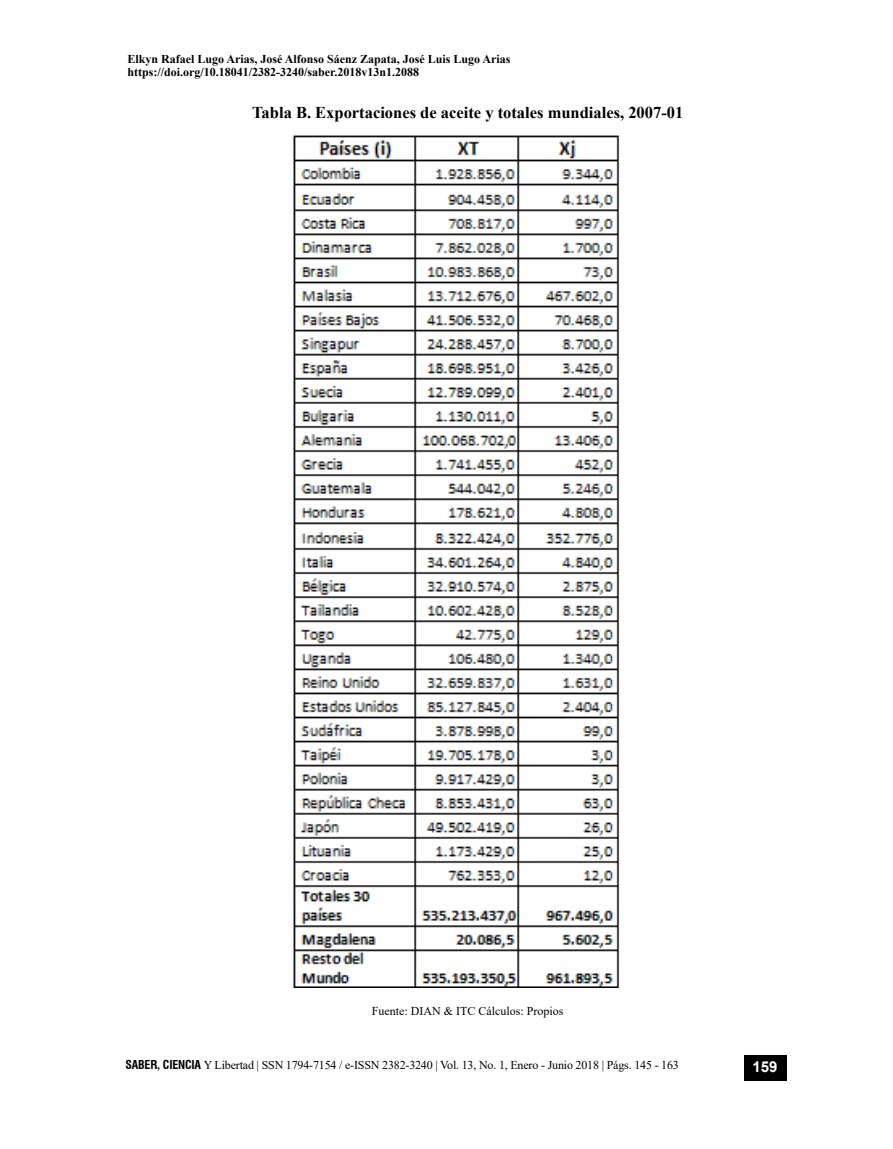
<style>
.page{position:relative;width:893px;height:1149px;background:#fff}
.page>*{position:absolute;margin:0;border:0;box-sizing:border-box;transform-origin:0 0}
.t1{font:700 16.5px "Times New Roman";color:#000}
.t2{font:700 15px "Arial";color:#fff}
.t3{font:12px "Times New Roman";letter-spacing:-.015em;color:#000}
.t4{font:700 12px/13.5px "Times New Roman";color:#000}
.s1{font-family:"Swiss 721 BT";font-weight:700;font-stretch:condensed}
</style>
<div class="page">
<div style="left:744px;top:1054px;width:43px;height:26px;background:#000"></div>
<img style="left:293px;top:135px;width:327px;height:851px">
<p class="t4" style="left:128px;top:52px;width:385px">Elkyn Rafael Lugo Arias, José Alfonso Sáenz Zapata, José Luis Lugo Arias https://doi.org/10.18041/2382-3240/saber.2018v13n1.2088</p>
<h1 class="t1" style="left:252px;top:100px;width:433px">Tabla B. Exportaciones de aceite y totales mundiales, 2007-01</h1>
<p class="t3" style="left:372px;top:1002px;width:193px">Fuente: DIAN &amp; ITC Cálculos: Propios</p>
<p class="t3" style="left:125px;top:1056px;width:555px"><span class="s1">SABER, CIENCIA</span> Y Libertad | SSN 1794-7154 / e-ISSN 2382-3240 | Vol. 13, No. 1, Enero - Junio 2018 | Págs. 145 - 163</p>
<p class="t2" style="left:752px;top:1056px;width:27px">159</p>
</div>
